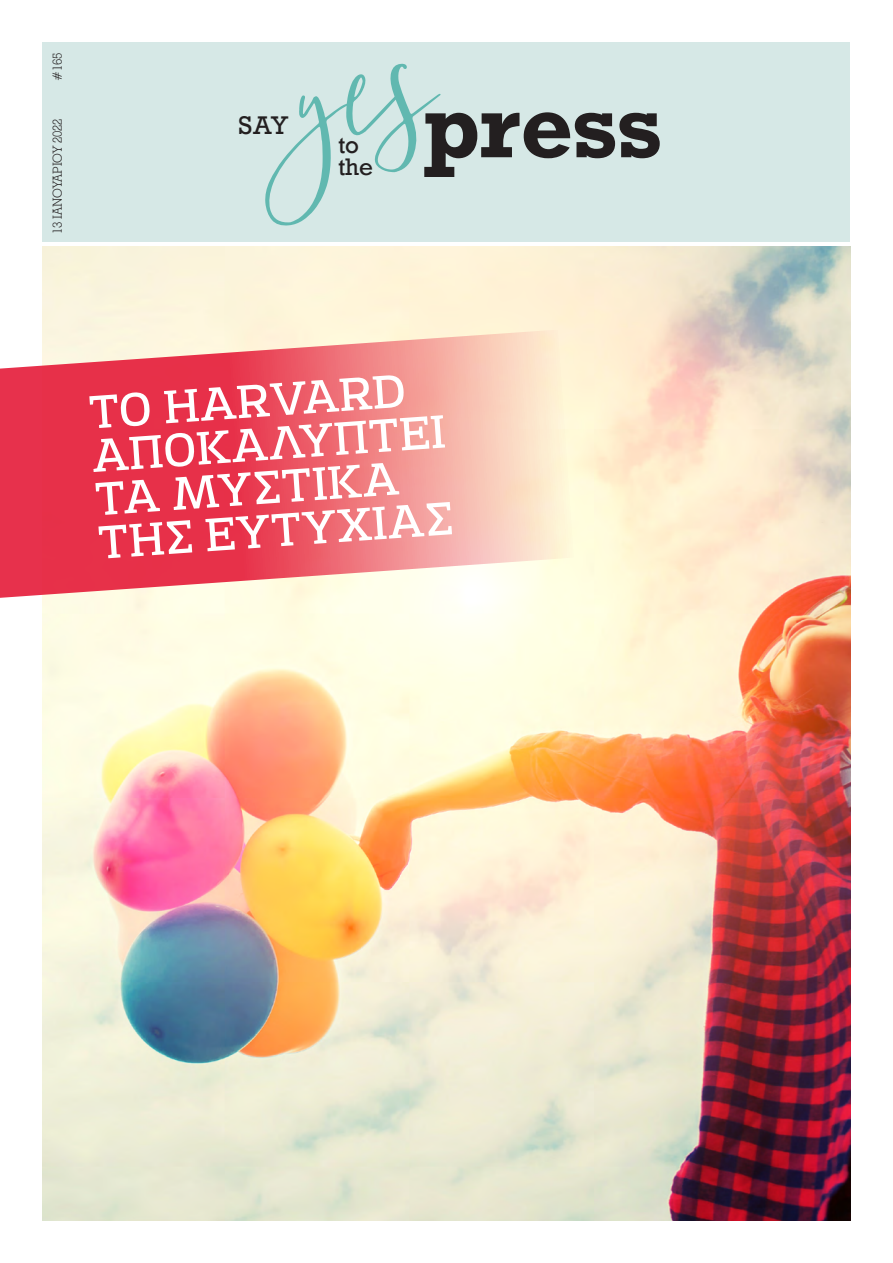
<style>
.page{position:relative;width:893px;height:1263px;background:#fff}
.page>*{position:absolute;margin:0;border:0;box-sizing:border-box;transform-origin:0 0}
.t1{font:700 85.5px "Rockwell";letter-spacing:-.005em;color:#231f20}
.t2{font:49.5px/43.5px "Adria Slab";color:#fff}
.t3{font:24px "Rockwell";color:#231f20}
.t4{font:22.5px/21.9px "Rockwell";color:#231f20}
.t5{font:300 13.5px "UB Rockwell";letter-spacing:-.01em;color:#231f20}
</style>
<div class="page">
<div style="left:43px;top:43px;width:807px;height:199px;background:#d6e8e6"></div>
<svg style="left:265px;top:64px;width:176px;height:162px"></svg>
<img style="left:43px;top:247px;width:807px;height:973px">
<svg style="left:0;top:330px;width:574px;height:269px;background:#f08185"></svg>
<p class="t5" style="left:49px;top:81px;width:30px;rotate:-90deg">#165</p>
<p class="t5" style="left:49px;top:234px;width:117px;rotate:-90deg">13 ΙΑΝΟΥΑΡΙΟΥ 2022</p>
<p class="t3" style="left:238px;top:111px;width:52px">SAY</p>
<p class="t4" style="left:338px;top:134px;width:36px">to the</p>
<h1 class="t1" style="left:423px;top:71px;width:240px">press</h1>
<p class="t2" style="left:87px;top:391px;width:357px;rotate:-4deg">ΤΟ HARVARD<br>ΑΠΟΚΑΛΎΠΤΕΙ<br>ΤΑ ΜΥΣΤΙΚΆ<br>ΤΗΣ ΕΥΤΥΧΊΑΣ</p>
</div>
